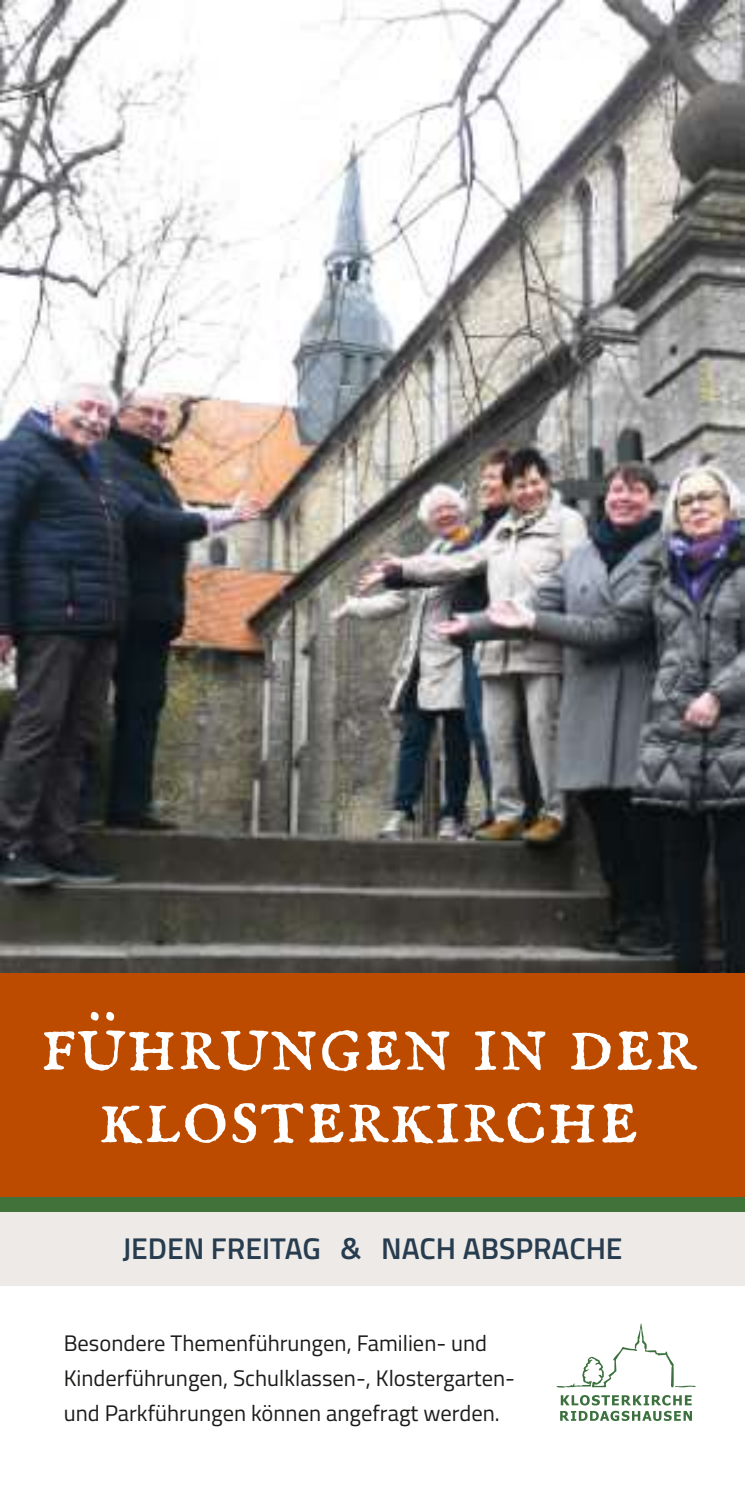
<style>
.page{position:relative;width:745px;height:1489px;background:#fff}
.page>*{position:absolute;margin:0;border:0;box-sizing:border-box;transform-origin:0 0}
.t1{font:87.5px/72.5px "IM FELL English SC";letter-spacing:.005em;color:#fff;text-align:center}
.t2{font:600 30px "Titillium Web";color:#273c4f}
.t3{font:22.5px/35px "Titillium Web";color:#1c1c1b}
</style>
<div class="page">
<img style="left:0;top:0;width:744px;height:973px">
<div style="left:0;top:973px;width:744px;height:238px;background:#bc4b00"></div>
<div style="left:0;top:1204px;width:744px;height:82px;background:#edeae8"></div>
<svg style="left:560px;top:1395px;width:131px;height:25px"></svg>
<svg style="left:556px;top:1323px;width:139px;height:65px"></svg>
<div style="left:0;top:1196px;width:744px;height:15px;background:#41723a"></div>
<h1 class="t1" style="left:40px;top:1006px;width:657px">führungen in der klosterkirche</h1>
<h2 class="t2" style="left:122px;top:1225px;width:501px">JEDEN FREITAG &amp; NACH ABSPRACHE</h2>
<p class="t3" style="left:64px;top:1324px;width:452px">Besondere Themenführungen, Familien- und<br>Kinderführungen, Schulklassen-, Klostergarten&shy;und Parkführungen können angefragt werden.</p>
</div>
